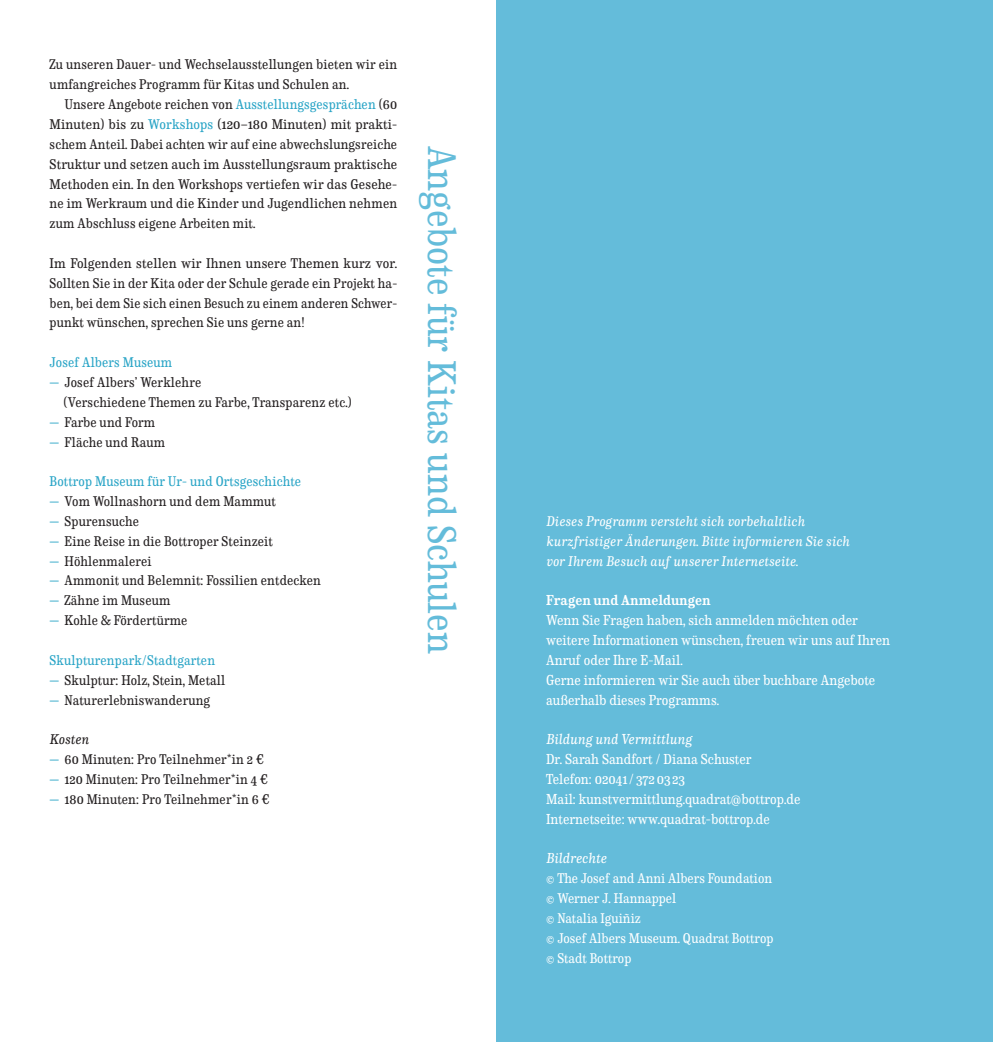
<style>
.page{position:relative;width:993px;height:1042px;background:#fff}
.page>*{position:absolute;margin:0;border:0;box-sizing:border-box;transform-origin:0 0}
.t1{font:39.9px "CA Normal Serif";color:#64bcda}
.t2{font:14.35px/19.8px "CA Normal Serif";color:#fff}
.t3{font:italic 14.35px "CA Normal Serif";color:#fff}
.t4{font:700 14.35px "CA Normal Serif";color:#fff}
.t5{font:14px/19.8px "CA Normal Serif";letter-spacing:.01em;color:#231f20}
.t6{font:italic 14px/19.8px "CA Normal Serif";letter-spacing:.01em;color:#fff}
.t7{font:14px/19.8px "CA Normal Serif";color:#fff}
.t8{font:14px "CA Normal Serif";letter-spacing:.01em;color:#28a4c6}
.t9{font:italic 14px "CA Normal Serif";letter-spacing:.01em;color:#231f20}
.s1{color:#28a4c6}
.s2{font-weight:700;color:#28a4c6}
</style>
<div class="page">
<div style="left:496px;top:0;width:496px;height:1042px;background:#64bcda"></div>
<p class="t5" style="left:50px;top:54px;width:349px">Zu unseren Dauer- und Wechselausstellungen bieten wir ein umfangreiches Programm für Kitas und Schulen an.</p>
<p class="t5" style="left:50px;top:94px;width:349px;text-align:justify;text-indent:15px">Unsere Angebote reichen von <span class="s1">Ausstellungsgesprächen</span> (60<br>Minuten) bis zu <span class="s1">Workshops</span> (120–180 Minuten) mit prakti&shy;schem Anteil. Dabei achten wir auf eine abwechslungsreiche Struktur und setzen auch im Ausstellungsraum praktische Methoden ein. In den Workshops vertiefen wir das Gesehe&shy;ne im Werkraum und die Kinder und Jugendlichen nehmen zum Abschluss eigene Arbeiten mit.</p>
<p class="t5" style="left:50px;top:253px;width:349px;text-align:justify">Im Folgenden stellen wir Ihnen unsere Themen kurz vor.<br>Sollten Sie in der Kita oder der Schule gerade ein Projekt ha&shy;ben, bei dem Sie sich einen Besuch zu einem anderen Schwer&shy;punkt wünschen, sprechen Sie uns gerne an!</p>
<p class="t8" style="left:50px;top:353px;width:124px">Josef Albers Museum</p>
<p class="t5" style="left:64px;top:372px;width:289px;text-indent:-14px"><span class="s2">—</span> Josef Albers’ Werklehre<br>(Verschiedene Themen zu Farbe, Transparenz etc.)</p>
<p class="t5" style="left:50px;top:411px;width:107px"><span class="s2">—</span> Farbe und Form</p>
<p class="t5" style="left:50px;top:431px;width:117px"><span class="s2">—</span> Fläche und Raum</p>
<p class="t8" style="left:50px;top:472px;width:253px">Bottrop Museum für Ur- und Ortsgeschichte</p>
<p class="t5" style="left:50px;top:491px;width:228px"><span class="s2">—</span> Vom Wollnashorn und dem Mammut</p>
<p class="t5" style="left:50px;top:511px;width:91px"><span class="s2">—</span> Spurensuche</p>
<p class="t5" style="left:50px;top:530px;width:225px"><span class="s2">—</span> Eine Reise in die Bottroper Steinzeit</p>
<p class="t5" style="left:50px;top:550px;width:104px"><span class="s2">—</span> Höhlenmalerei</p>
<p class="t5" style="left:50px;top:570px;width:273px"><span class="s2">—</span> Ammonit und Belemnit: Fossilien entdecken</p>
<p class="t5" style="left:50px;top:590px;width:122px"><span class="s2">—</span> Zähne im Museum</p>
<p class="t5" style="left:50px;top:610px;width:139px"><span class="s2">—</span> Kohle &amp; Fördertürme</p>
<p class="t8" style="left:50px;top:650px;width:167px">Skulpturenpark/Stadtgarten</p>
<p class="t5" style="left:50px;top:669px;width:177px"><span class="s2">—</span> Skulptur: Holz, Stein, Metall</p>
<p class="t5" style="left:50px;top:689px;width:162px"><span class="s2">—</span> Naturerlebniswanderung</p>
<p class="t9" style="left:50px;top:730px;width:41px">Kosten</p>
<p class="t5" style="left:50px;top:749px;width:216px"><span class="s2">—</span> 60 Minuten: Pro Teilnehmer*in 2 €</p>
<p class="t5" style="left:50px;top:768px;width:220px"><span class="s2">—</span> 120 Minuten: Pro Teilnehmer*in 4 €</p>
<p class="t5" style="left:50px;top:788px;width:221px"><span class="s2">—</span> 180 Minuten: Pro Teilnehmer*in 6 €</p>
<h1 class="t1" style="left:469px;top:146px;width:510px;rotate:90deg">Angebote für Kitas und Schulen</h1>
<p class="t6" style="left:546px;top:511px;width:305px">Dieses Programm versteht sich vorbehaltlich kurzfristiger Änderungen. Bitte informieren Sie sich vor Ihrem Besuch auf unserer Internetseite.</p>
<p class="t4" style="left:546px;top:590px;width:166px">Fragen und Anmeldungen</p>
<p class="t2" style="left:546px;top:610px;width:345px">Wenn Sie Fragen haben, sich anmelden möchten oder weitere Informationen wünschen, freuen wir uns auf Ihren Anruf oder Ihre E-Mail.<br>Gerne informieren wir Sie auch über buchbare Angebote außerhalb dieses Programms.</p>
<p class="t3" style="left:546px;top:729px;width:147px">Bildung und Vermittlung</p>
<p class="t2" style="left:546px;top:749px;width:256px">Dr. Sarah Sandfort / Diana Schuster Telefon: 02041/ 37203 23<br>Mail: kunstvermittlung.quadrat@bottrop.de Internetseite: www.quadrat-bottrop.de</p>
<p class="t3" style="left:546px;top:848px;width:62px">Bildrechte</p>
<p class="t7" style="left:546px;top:868px;width:229px">© The Josef and Anni Albers Foundation © Werner J. Hannappel<br>© Natalia Iguiñiz<br>© Josef Albers Museum. Quadrat Bottrop © Stadt Bottrop</p>
</div>
